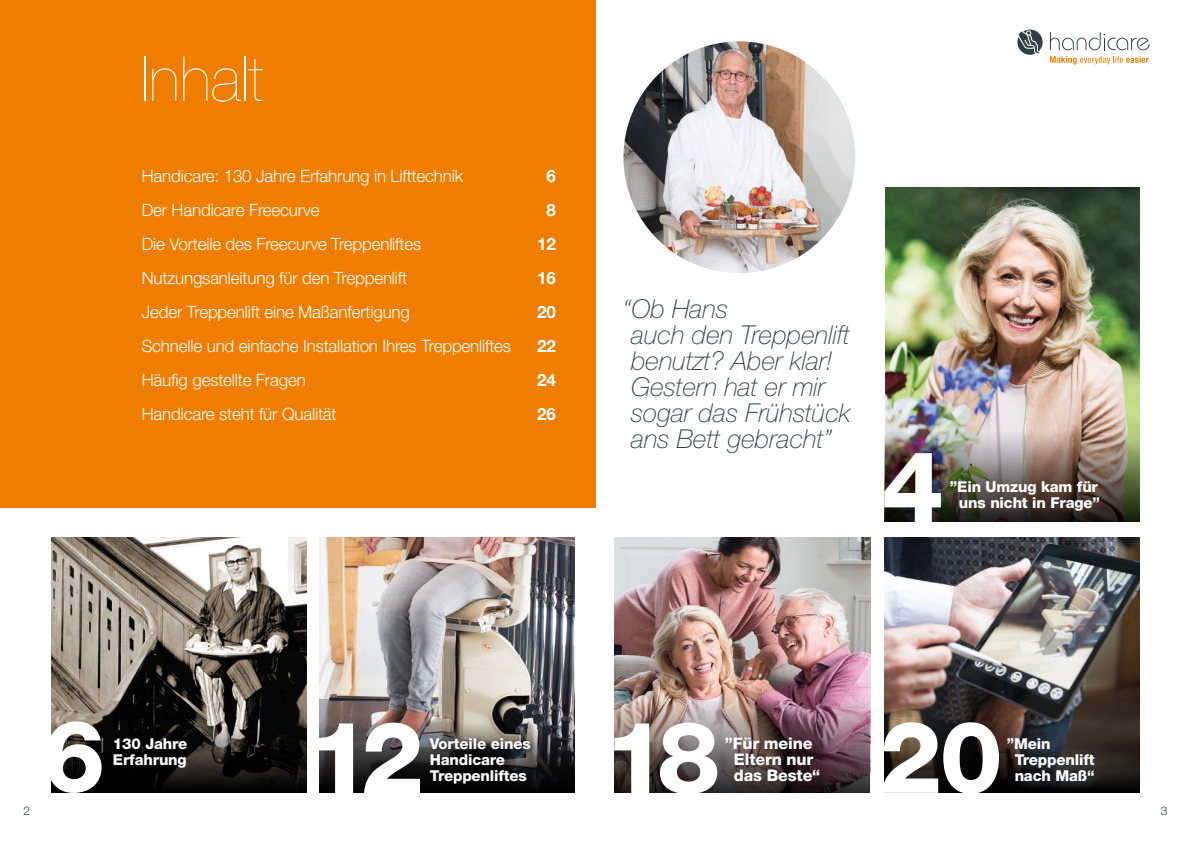
<style>
.page{position:relative;width:1191px;height:842px;background:#fff}
.page>*{position:absolute;margin:0;border:0;box-sizing:border-box;transform-origin:0 0}
.t1{font:800 100px "Helvetica Neue LT Std";color:#fff}
.t2{font:200 62px "Helvetica Neue LT Std";color:#fff}
.t3{font:italic 100 26px/26px "Helvetica Neue LT Std";color:#303e47}
.t4{font:300 17px "Helvetica Neue LT Std";letter-spacing:-.01em;color:#fff}
.t5{font:700 17px "Helvetica Neue LT Std";letter-spacing:-.01em;color:#fff}
.t6{font:800 16px/16px "Helvetica Neue LT Std";letter-spacing:-.01em;color:#fff;text-align:center}
.t7{font:800 15px/16px "Helvetica Neue LT Std";letter-spacing:-.01em;color:#fff}
.t8{font:300 12px "Helvetica Neue LT Std";color:#303e47}
</style>
<div class="page">
<div style="left:0;top:0;width:595px;height:507px;background:#ef7d00"></div>
<img style="left:621px;top:39px;width:237px;height:237px;border-radius:119px">
<div style="left:618px;top:36px;width:242px;height:242px;border:5px solid #fff;border-radius:50%"></div>
<svg style="left:1017px;top:30px;width:25px;height:25px"></svg>
<svg style="left:1050px;top:32px;width:99px;height:18px"></svg>
<svg style="left:1050px;top:56px;width:98px;height:8px"></svg>
<img style="left:885px;top:187px;width:255px;height:231px">
<img style="left:884px;top:418px;width:256px;height:104px">
<div style="left:947px;top:478px;width:159px;height:40px;background:#60412a;opacity:.75"></div>
<img style="left:615px;top:537px;width:255px;height:152px">
<img style="left:884px;top:537px;width:256px;height:152px">
<svg style="left:884px;top:689px;width:256px;height:104px;background:#322925"></svg>
<img style="left:51px;top:537px;width:255px;height:152px">
<svg style="left:51px;top:689px;width:255px;height:104px;background:#272421"></svg>
<img style="left:319px;top:537px;width:255px;height:152px">
<img style="left:319px;top:689px;width:255px;height:104px">
<img style="left:615px;top:689px;width:255px;height:104px">
<div style="left:426px;top:734px;width:112px;height:57px;background:#000;opacity:.41"></div>
<div style="left:722px;top:735px;width:105px;height:54px;background:#45222a;opacity:.47"></div>
<div style="left:1006px;top:737px;width:97px;height:53px;background:#303e47;opacity:.75"></div>
<h2 class="t2" style="left:141px;top:43px;width:124px">Inhalt</h2>
<p class="t4" style="left:142px;top:166px;width:323px">Handicare: 130 Jahre Erfahrung in Lifttechnik</p>
<p class="t5" style="left:546px;top:166px;width:11px">6</p>
<p class="t4" style="left:142px;top:200px;width:179px">Der Handicare Freecurve</p>
<p class="t5" style="left:546px;top:200px;width:11px">8</p>
<p class="t4" style="left:142px;top:234px;width:281px">Die Vorteile des Freecurve Treppenliftes</p>
<p class="t5" style="left:537px;top:234px;width:20px">12</p>
<p class="t4" style="left:142px;top:268px;width:267px">Nutzungsanleitung für den Treppenlift</p>
<p class="t5" style="left:537px;top:268px;width:20px">16</p>
<p class="t4" style="left:142px;top:302px;width:270px">Jeder Treppenlift eine Maßanfertigung</p>
<p class="t5" style="left:537px;top:302px;width:20px">20</p>
<p class="t4" style="left:142px;top:336px;width:371px">Schnelle und einfache Installation Ihres Treppenliftes</p>
<p class="t5" style="left:537px;top:336px;width:20px">22</p>
<p class="t4" style="left:142px;top:370px;width:165px">Häufig gestellte Fragen</p>
<p class="t5" style="left:537px;top:370px;width:20px">24</p>
<p class="t4" style="left:142px;top:404px;width:196px">Handicare steht für Qualität</p>
<p class="t5" style="left:537px;top:404px;width:20px">26</p>
<h3 class="t3" style="left:631px;top:295px;width:221px;text-indent:-8px">“Ob Hans<br>auch den Treppenlift benutzt? Aber klar!<br>Gestern hat er mir sogar das Frühstück ans Bett gebracht”</h3>
<h1 class="t1" style="left:881px;top:428px;width:64px">4</h1>
<p class="t7" style="left:950px;top:479px;width:151px;text-align:right">”Ein Umzug kam für uns nicht in Frage”</p>
<h1 class="t1" style="left:42px;top:697px;width:65px">6</h1>
<h1 class="t1" style="left:308px;top:698px;width:117px">12</h1>
<h1 class="t1" style="left:604px;top:698px;width:117px">18</h1>
<h1 class="t1" style="left:879px;top:698px;width:125px">20</h1>
<p class="t7" style="left:113px;top:735px;width:76px">130 Jahre<br>Erfahrung</p>
<p class="t7" style="left:430px;top:735px;width:102px">Vorteile eines<br>Handicare<br>Treppenliftes</p>
<p class="t6" style="left:725px;top:736px;width:97px">”Für meine<br>Eltern nur das Beste“</p>
<p class="t7" style="left:1014px;top:735px;width:81px;text-indent:-8px">”Mein<br>Treppenlift nach Maß“</p>
<p class="t8" style="left:24px;top:803px;width:8px">2</p>
<p class="t8" style="left:1160px;top:803px;width:8px">3</p>
</div>
